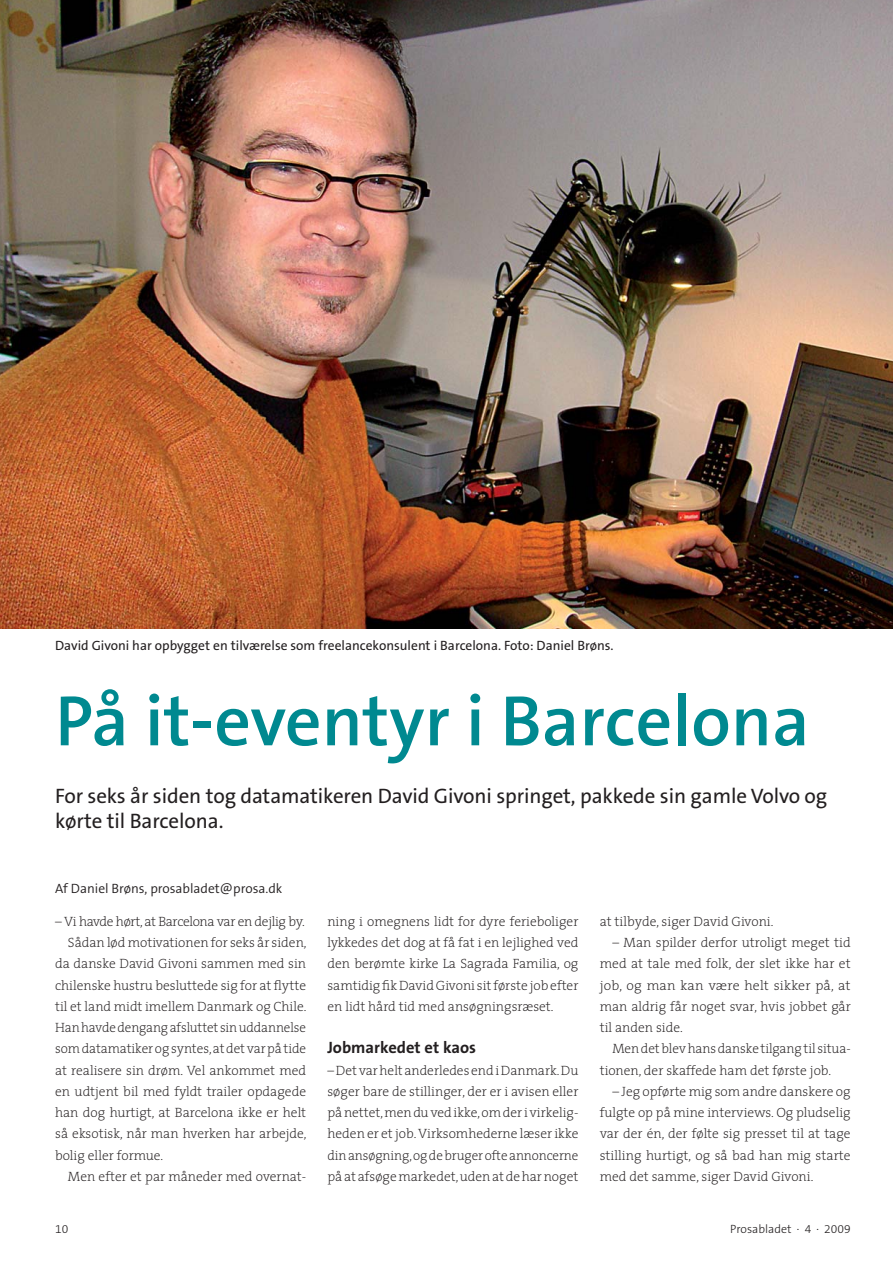
<style>
.page{position:relative;width:893px;height:1263px;background:#fff}
.page>*{position:absolute;margin:0;border:0;box-sizing:border-box;transform-origin:0 0}
.t1{font:600 72px "The Sans B6";color:#008990}
.t2{font:21px/25.5px "The Sans B5 Plain";letter-spacing:-.005em;color:#231f20}
.t3{font:700 16.5px "The Sans B7";color:#231f20}
.t4{font:200 13.5px/21.3px "The Serif";color:#231f20;text-align:justify}
.t5{font:13.5px "The Sans B5 Plain";color:#231f20}
.t6{font:200 13.5px "The Serif";letter-spacing:-.025em;color:#231f20}
.t7{font:300 13.5px "The Sans B4";color:#231f20}
.t8{font:300 12px "The Sans B3";color:#231f20}
</style>
<div class="page">
<img style="left:0;top:0;width:892px;height:628px">
<p class="t5" style="left:55px;top:638px;width:560px">David Givoni har opbygget en tilværelse som freelancekonsulent i Barcelona. Foto: Daniel Brøns.</p>
<h1 class="t1" style="left:55px;top:685px;width:756px">På it-eventyr i Barcelona</h1>
<h2 class="t2" style="left:55px;top:784px;width:773px">For seks år siden tog datamatikeren David Givoni springet, pakkede sin gamle Volvo og kørte til Barcelona.</h2>
<p class="t7" style="left:55px;top:882px;width:229px">Af Daniel Brøns, prosabladet@prosa.dk</p>
<p class="t6" style="left:55px;top:915px;width:251px">– Vi havde hørt, at Barcelona var en dejlig by.</p>
<p class="t4" style="left:68px;top:933px;width:240px">Sådan lød motivationen for seks år siden,</p>
<p class="t4" style="left:55px;top:954px;width:252px">da danske David Givoni sammen med sin</p>
<p class="t4" style="left:55px;top:975px;width:252px">chilenske hustru besluttede sig for at flytte</p>
<p class="t4" style="left:55px;top:996px;width:253px">til et land midt imellem Danmark og Chile.</p>
<p class="t4" style="left:55px;top:1018px;width:252px">Han havde dengang afsluttet sin uddannelse</p>
<p class="t4" style="left:55px;top:1039px;width:252px">som datamatiker og syntes, at det var på tide</p>
<p class="t4" style="left:55px;top:1060px;width:252px">at realisere sin drøm. Vel ankommet med</p>
<p class="t4" style="left:55px;top:1081px;width:252px">en udtjent bil med fyldt trailer opdagede</p>
<p class="t4" style="left:55px;top:1103px;width:252px">han dog hurtigt, at Barcelona ikke er helt</p>
<p class="t4" style="left:55px;top:1124px;width:253px">så eksotisk, når man hverken har arbejde,</p>
<p class="t4" style="left:55px;top:1145px;width:110px">bolig eller formue.</p>
<p class="t4" style="left:68px;top:1166px;width:240px">Men efter et par måneder med overnat-</p>
<p class="t4" style="left:327px;top:911px;width:252px">ning i omegnens lidt for dyre ferieboliger lykkedes det dog at få fat i en lejlighed ved den berømte kirke La Sagrada Familia, og samtidig fik David Givoni sit første job efter en lidt hård tid med ansøgningsræset.</p>
<p class="t3" style="left:327px;top:1040px;width:150px">Jobmarkedet et kaos</p>
<p class="t4" style="left:327px;top:1060px;width:252px">– Det var helt anderledes end i Danmark. Du søger bare de stillinger, der er i avisen eller på nettet, men du ved ikke, om der i virkelig&shy;heden er et job. Virksomhederne læser ikke din ansøgning, og de bruger ofte annoncerne på at afsøge markedet, uden at de har noget</p>
<p class="t4" style="left:599px;top:911px;width:175px">at tilbyde, siger David Givoni.</p>
<p class="t4" style="left:599px;top:933px;width:252px;text-indent:13px">– Man spilder derfor utroligt meget tid med at tale med folk, der slet ikke har et job, og man kan være helt sikker på, at man aldrig får noget svar, hvis jobbet går til anden side.</p>
<p class="t4" style="left:599px;top:1039px;width:252px;text-indent:13px">Men det blev hans danske tilgang til situa&shy;tionen, der skaffede ham det første job.</p>
<p class="t4" style="left:599px;top:1081px;width:252px;text-indent:13px">– Jeg opførte mig som andre danskere og fulgte op på mine interviews. Og pludselig var der én, der følte sig presset til at tage stilling hurtigt, og så bad han mig starte med det samme, siger David Givoni.</p>
<p class="t8" style="left:55px;top:1223px;width:15px">10</p>
<p class="t8" style="left:730px;top:1223px;width:122px">Prosabladet · 4 · 2009</p>
</div>
